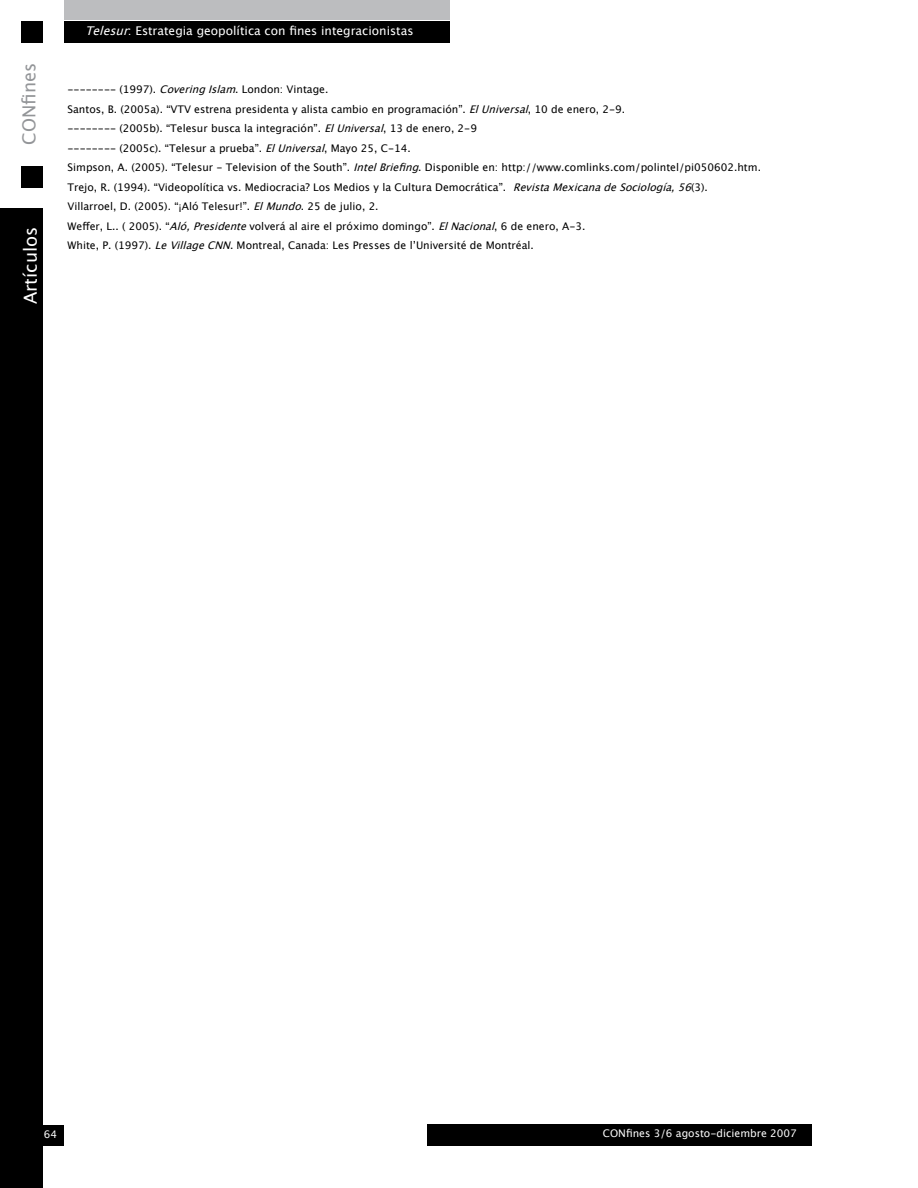
<style>
.page{position:relative;width:918px;height:1188px;background:#fff}
.page>*{position:absolute;margin:0;border:0;box-sizing:border-box;transform-origin:0 0}
.t1{font:18px "Lucida Grande";color:#fff}
.t2{font:18px "Lucida Grande";color:#939598}
.t3{font:12px "Lucida Grande";color:#fff}
.t4{font:10.5px/19.5px "Lucida Grande";color:#000}
.t5{font:10.5px "Lucida Grande";color:#fcfcfc}
.s1{font-style:italic}
</style>
<div class="page">
<div style="left:0;top:209px;width:43px;height:979px;background:#000"></div>
<div style="left:64px;top:21px;width:386px;height:21px;background:#000"></div>
<div style="left:64px;top:0;width:385px;height:19px;background:#bcbdbf"></div>
<div style="left:21px;top:21px;width:22px;height:21px;background:#000"></div>
<div style="left:21px;top:166px;width:22px;height:21px;background:#000"></div>
<div style="left:428px;top:1124px;width:384px;height:21px;background:#000"></div>
<div style="left:22px;top:1125px;width:42px;height:20px;background:#000"></div>
<h1 class="t2" style="left:19px;top:145px;width:83px;rotate:-90deg">CONfines</h1>
<h1 class="t1" style="left:20px;top:304px;width:79px;rotate:-90deg">Artículos</h1>
<p class="t3" style="left:85px;top:24px;width:330px"><span class="s1">Telesur</span>: Estrategia geopolítica con fines integracionistas</p>
<p class="t4" style="left:68px;top:80px;width:695px">-------- (1997). <span class="s1">CoveringIslam</span>. London: Vintage.<br>Santos, B. (2005a). “VTV estrena presidenta y alista cambio en programación”. <span class="s1">ElUniversal</span>, 10 de enero, 2-9.<br>-------- (2005b). “Telesur busca la integración”. <span class="s1">ElUniversal</span>, 13 de enero, 2-9<br>-------- (2005c). “Telesur a prueba”. <span class="s1">ElUniversal</span>, Mayo 25, C-14.<br>Simpson, A. (2005). “Telesur - Television of the South”. <span class="s1">IntelBriefing</span>. Disponible en: http://www.comlinks.com/polintel/pi050602.htm.<br>Trejo, R. (1994). “Videopolítica vs. Mediocracia? Los Medios y la Cultura Democrática”. <span class="s1">RevistaMexicanadeSociología,56</span>(3).<br>Villarroel, D. (2005). “¡Aló Telesur!”. <span class="s1">ElMundo</span>. 25 de julio, 2.<br>Weffer, L.. ( 2005). “<span class="s1">Aló,Presidente</span>volverá al aire el próximo domingo”. <span class="s1">ElNacional</span>, 6 de enero, A-3.<br>White, P. (1997). <span class="s1">LeVillageCNN</span>. Montreal, Canada: Les Presses de l’Université de Montréal.</p>
<p class="t5" style="left:44px;top:1128px;width:15px">64</p>
<p class="t5" style="left:603px;top:1127px;width:196px">CONfines 3/6 agosto-diciembre 2007</p>
</div>
